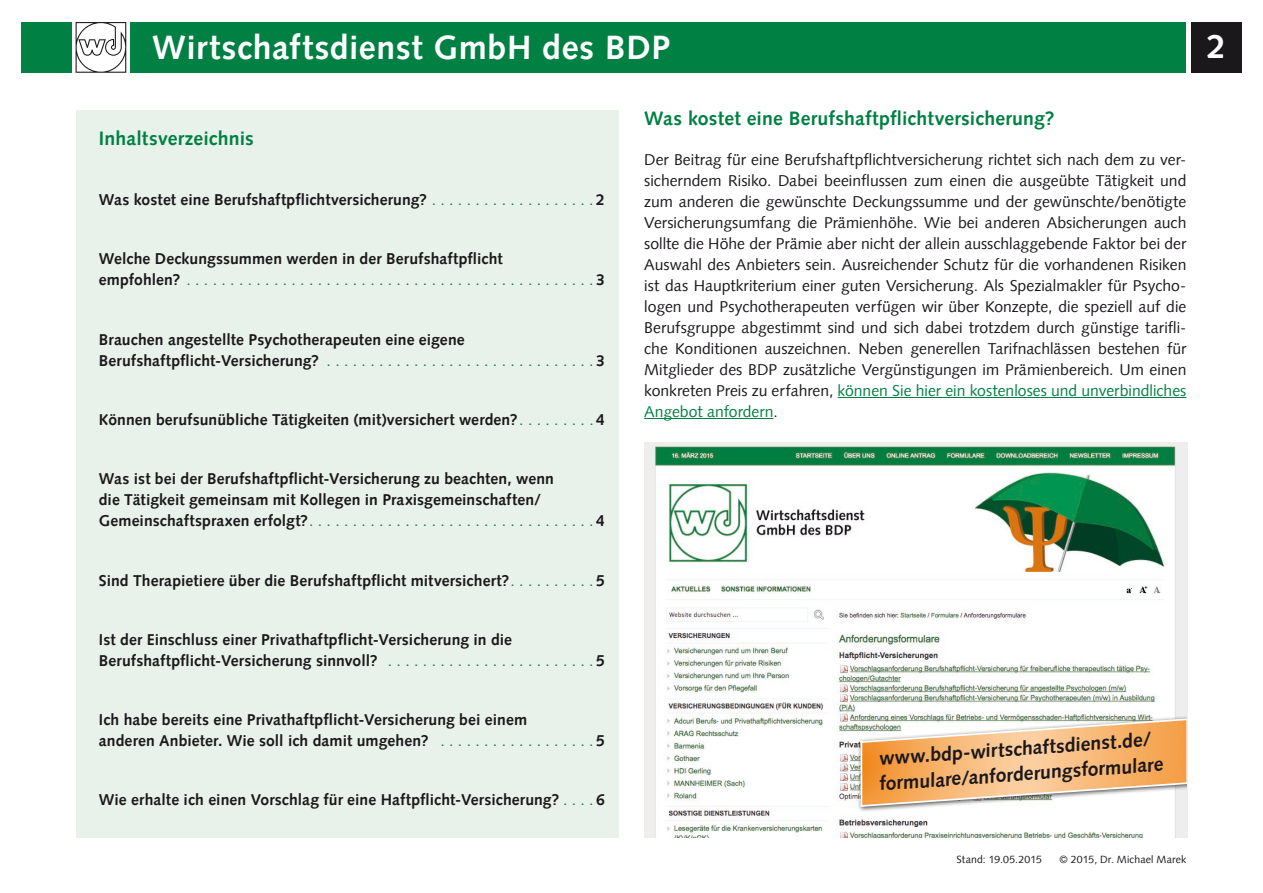
<style>
.page{position:relative;width:1263px;height:893px;background:#fff}
.page>*{position:absolute;margin:0;border:0;box-sizing:border-box;transform-origin:0 0}
.t1{font:700 33.9px "Syntax LT";letter-spacing:.02em;color:#fff}
.t2{font:700 19.5px "Syntax LT";letter-spacing:.01em;color:#008043}
.t3{font:700 19.5px/25.5px "Syntax LT";color:#1b181c}
.t4{font:700 15.75px/21px "Syntax LT";letter-spacing:.005em;color:#1b181c}
.t5{font:15.75px/21px "Syntax LT";color:#1b181c;text-align:justify}
.t6{font:10.5px "Syntax LT";letter-spacing:.015em;color:#1b181c}
.s1{font-weight:400;color:#008043}
.s2{color:#008043}
</style>
<div class="page">
<div style="left:21px;top:22px;width:50px;height:51px;background:#008043"></div>
<div style="left:131px;top:22px;width:1055px;height:51px;background:#008043"></div>
<div style="left:1191px;top:22px;width:51px;height:51px;background:#1b181c"></div>
<svg style="left:76px;top:22px;width:50px;height:51px"></svg>
<div style="left:77px;top:111px;width:542px;height:727px;background:#e8f2ea"></div>
<hr style="left:838px;top:397px;width:348px;height:1px;background:#008043">
<hr style="left:644px;top:418px;width:129px;height:1px;background:#008043">
<img style="left:644px;top:442px;width:544px;height:396px">
<div style="left:857px;top:714px;width:329px;height:98px;background:#1b181c;opacity:.75"></div>
<svg style="left:860px;top:717px;width:326px;height:91px"></svg>
<h1 class="t1" style="left:152px;top:28px;width:519px">Wirtschaftsdienst GmbH des BDP</h1>
<h1 class="t1" style="left:1207px;top:27px;width:20px">2</h1>
<p class="t2" style="left:99px;top:127px;width:156px">Inhaltsverzeichnis</p>
<p class="t4" style="left:99px;top:189px;width:507px">Was kostet eine Berufshaftpflichtversicherung? <span class="s1">. . . . . . . . . . . . . . . . . .</span> 2</p>
<p class="t4" style="left:99px;top:249px;width:507px">Welche Deckungssummen werden in der Berufshaftpflicht<br>empfohlen? <span class="s1">. . . . . . . . . . . . . . . . . . . . . . . . . . . . . . . . . . . . . . . . . . . . . .</span> 3</p>
<p class="t4" style="left:99px;top:329px;width:507px">Brauchen angestellte Psychotherapeuten eine eigene<br>Berufshaftpflicht-Versicherung? <span class="s1">. . . . . . . . . . . . . . . . . . . . . . . . . . . . . .</span> 3</p>
<p class="t4" style="left:99px;top:409px;width:507px">Können berufsunübliche Tätigkeiten (mit)versichert werden? <span class="s1">. . . . . . . .</span> 4</p>
<p class="t4" style="left:99px;top:468px;width:507px">Was ist bei der Berufshaftpflicht-Versicherung zu beachten, wenn<br>die Tätigkeit gemeinsam mit Kollegen in Praxisgemeinschaften/<br>Gemeinschaftspraxen erfolgt? <span class="s1">. . . . . . . . . . . . . . . . . . . . . . . . . . . . . . . .</span> 4</p>
<p class="t4" style="left:99px;top:570px;width:507px">Sind Therapietiere über die Berufshaftpflicht mitversichert? <span class="s1">. . . . . . . . .</span> 5</p>
<p class="t4" style="left:99px;top:629px;width:507px">Ist der Einschluss einer Privathaftpflicht-Versicherung in die<br>Berufshaftpflicht-Versicherung sinnvoll? <span class="s1">. . . . . . . . . . . . . . . . . . . . . . .</span> 5</p>
<p class="t4" style="left:99px;top:709px;width:507px">Ich habe bereits eine Privathaftpflicht-Versicherung bei einem<br>anderen Anbieter. Wie soll ich damit umgehen? <span class="s1">. . . . . . . . . . . . . . . . .</span> 5</p>
<p class="t4" style="left:99px;top:789px;width:507px">Wie erhalte ich einen Vorschlag für eine Haftpflicht-Versicherung? <span class="s1">. . .</span> 6</p>
<p class="t2" style="left:644px;top:108px;width:412px">Was kostet eine Berufshaftpflichtversicherung?</p>
<p class="t5" style="left:644px;top:149px;width:544px">Der Beitrag für eine Berufshaftpflichtversicherung richtet sich nach dem zu ver&shy;sicherndem Risiko. Dabei beeinflussen zum einen die ausgeübte Tätigkeit und zum anderen die gewünschte Deckungssumme und der gewünschte/benötigte Versicherungsumfang die Prämienhöhe. Wie bei anderen Absicherungen auch sollte die Höhe der Prämie aber nicht der allein ausschlaggebende Faktor bei der Auswahl des Anbieters sein. Ausreichender Schutz für die vorhandenen Risiken ist das Hauptkriterium einer guten Versicherung. Als Spezialmakler für Psycho&shy;logen und Psychotherapeuten verfügen wir über Konzepte, die speziell auf die Berufsgruppe abgestimmt sind und sich dabei trotzdem durch günstige tarifli&shy;che Konditionen auszeichnen. Neben generellen Tarifnachlässen bestehen für Mitglieder des BDP zusätzliche Vergünstigungen im Prämienbereich. Um einen konkreten Preis zu erfahren, <span class="s2">können Sie hier ein kostenloses und unverbindliches Angebot anfordern</span>.</p>
<p class="t3" style="left:876px;top:746px;width:286px;rotate:-4deg">www.bdp-wirtschaftsdienst.de/ formulare/anforderungsformulare</p>
<p class="t6" style="left:956px;top:853px;width:87px">Stand: 19.05.2015</p>
<p class="t6" style="left:1059px;top:853px;width:128px">© 2015, Dr. Michael Marek</p>
</div>
